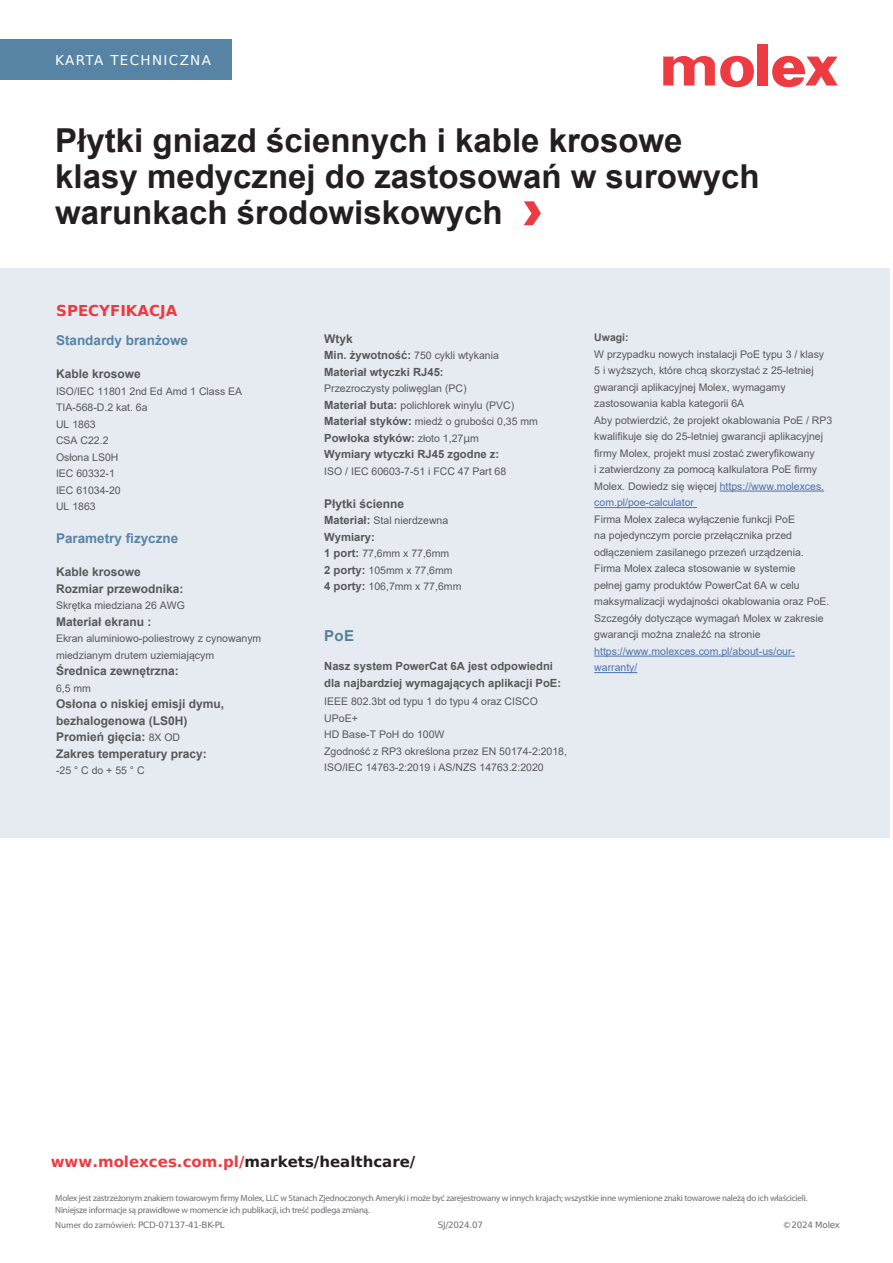
<style>
.page{position:relative;width:893px;height:1263px;background:#fff}
.page>*{position:absolute;margin:0;border:0;box-sizing:border-box;transform-origin:0 0}
.t1{font:700 33px/36px "Arial";color:#231f20}
.t2{font:700 15px "Bitstream Vera Sans";color:#ee3a41}
.t3{font:700 15px "Arial";color:#578095}
.t4{font:700 13.5px "Arial";color:#5784a4}
.t5{font:13.5px "Bitstream Vera Sans";letter-spacing:.1em;color:#fff}
.t6{font:700 12px/16.5px "Arial";color:#57585a}
.t7{font:700 11.25px/16.5px "Arial";color:#57585a}
.t8{font:10.5px/16.5px "Arial";color:#57585a}
.t9{font:10.5px/16.5px "Arial";color:#4d72ac}
.t10{font:700 10.5px "Arial";color:#57585a}
.t11{font:9px/12px "Myriad Pro";letter-spacing:-.025em;color:#6c6d70}
.t12{font:8.7px "Bitstream Vera Sans";letter-spacing:-.02em;color:#6c6d70}
.s1{font-weight:400;font-size:10.5px}
.s2{font-weight:700;font-size:11.25px}
.s3{font-family:"Bitstream Vera Sans";font-weight:400;font-size:10.5px}
.s4{color:#4d72ac}
.s5{color:#231f20}
.s6{font-family:"Myriad Pro";font-size:9px}
</style>
<div class="page">
<div style="left:0;top:39px;width:231px;height:41px;background:#5784a4"></div>
<div style="left:757px;top:44px;width:11px;height:41px;background:#ee3a41"></div>
<svg style="left:663px;top:55px;width:91px;height:32px"></svg>
<svg style="left:772px;top:56px;width:66px;height:31px"></svg>
<div style="left:0;top:268px;width:889px;height:570px;background:#e6ebf1"></div>
<hr style="left:720px;top:491px;width:104px;height:1px;background:#4d72ac">
<hr style="left:594px;top:507px;width:103px;height:1px;background:#4d72ac">
<hr style="left:594px;top:656px;width:201px;height:1px;background:#4d72ac">
<hr style="left:594px;top:672px;width:43px;height:1px;background:#4d72ac">
<svg style="left:524px;top:201px;width:17px;height:24px"></svg>
<p class="t5" style="left:55px;top:53px;width:157px">KARTA TECHNICZNA</p>
<h1 class="t1" style="left:55px;top:122px;width:706px">Płytki gniazd ściennych i kable krosowe klasy medycznej do zastosowań w surowych warunkach środowiskowych</h1>
<h2 class="t2" style="left:56px;top:302px;width:123px">SPECYFIKACJA</h2>
<p class="t4" style="left:56px;top:331px;width:134px">Standardy branżowe</p>
<p class="t6" style="left:56px;top:366px;width:86px">Kable krosowe</p>
<p class="t8" style="left:56px;top:383px;width:188px">ISO/IEC 11801 2nd Ed Amd 1 Class EA<br>TIA-568-D.2 kat. 6a<br>UL 1863<br>CSA C22.2<br>Osłona LS0H<br>IEC 60332-1<br>IEC 61034-20<br>UL 1863</p>
<p class="t4" style="left:56px;top:529px;width:124px">Parametry fizyczne</p>
<p class="t6" style="left:56px;top:564px;width:129px">Kable krosowe<br>Rozmiar przewodnika:</p>
<p class="t8" style="left:56px;top:597px;width:130px">Skrętka miedziana 26 AWG</p>
<p class="t6" style="left:56px;top:613px;width:97px">Materiał ekranu :</p>
<p class="t8" style="left:56px;top:630px;width:207px">Ekran aluminiowo-poliestrowy z cynowanym miedzianym drutem uziemiającym</p>
<p class="t6" style="left:56px;top:663px;width:124px">Średnica zewnętrzna:</p>
<p class="t8" style="left:56px;top:680px;width:37px">6,5 mm</p>
<p class="t6" style="left:56px;top:696px;width:170px">Osłona o niskiej emisji dymu, bezhalogenowa (LS0H)<br>Promień gięcia: <span class="s1">8X OD<br></span>Zakres temperatury pracy:</p>
<p class="t8" style="left:56px;top:762px;width:90px">-25 ° C do + 55 ° C</p>
<p class="t6" style="left:324px;top:330px;width:30px">Wtyk</p>
<p class="t8" style="left:324px;top:347px;width:176px"><span class="s2">Min. żywotność:</span> 750 cykli wtykania</p>
<p class="t7" style="left:324px;top:363px;width:121px">Materiał wtyczki RJ45:</p>
<p class="t8" style="left:324px;top:380px;width:215px">Przezroczysty poliwęglan (PC)<br><span class="s2">Materiał buta:</span> polichlorek winylu (PVC)<br><span class="s2">Materiał styków:</span> miedź o grubości 0,35 mm</p>
<p class="t7" style="left:324px;top:429px;width:177px">Powłoka styków: <span class="s1">złoto 1,27</span><span class="s3">µ</span><span class="s1">m<br></span>Wymiary wtyczki RJ45 zgodne z:</p>
<p class="t8" style="left:324px;top:463px;width:184px">ISO / IEC 60603-7-51 i FCC 47 Part 68</p>
<p class="t6" style="left:324px;top:495px;width:82px">Płytki ścienne</p>
<p class="t8" style="left:324px;top:512px;width:126px"><span class="s2">Materiał:</span> Stal nierdzewna</p>
<p class="t7" style="left:324px;top:528px;width:52px">Wymiary:</p>
<p class="t8" style="left:324px;top:545px;width:139px"><span class="s2">1 port:</span> 77,6mm x 77,6mm<br><span class="s2">2 porty:</span> 105mm x 77,6mm<br><span class="s2">4 porty:</span> 106,7mm x 77,6mm</p>
<h2 class="t3" style="left:324px;top:625px;width:31px">PoE</h2>
<p class="t7" style="left:324px;top:658px;width:238px">Nasz system PowerCat 6A jest odpowiedni dla najbardziej wymagających aplikacji PoE:</p>
<p class="t8" style="left:324px;top:693px;width:244px">IEEE 802.3bt od typu 1 do typu 4 oraz CISCO<br>UPoE+<br>HD Base-T PoH do 100W<br>Zgodność z RP3 określona przez EN 50174-2:2018,<br>ISO/IEC 14763-2:2019 i AS/NZS 14763.2:2020</p>
<p class="t10" style="left:594px;top:330px;width:36px">Uwagi:</p>
<p class="t8" style="left:594px;top:346px;width:240px">W przypadku nowych instalacji PoE typu 3 / klasy 5 i wyższych, które chcą skorzystać z 25-letniej gwarancji aplikacyjnej Molex, wymagamy zastosowania kabla kategorii 6A<br>Aby potwierdzić, że projekt okablowania PoE / RP3 kwalifikuje się do 25-letniej gwarancji aplikacyjnej firmy Molex, projekt musi zostać zweryfikowany<br>i zatwierdzony za pomocą kalkulatora PoE firmy Molex. Dowiedz się więcej <span class="s4">https://www.molexces. com.pl/poe-calculator</span></p>
<p class="t8" style="left:594px;top:511px;width:237px">Firma Molex zaleca wyłączenie funkcji PoE<br>na pojedynczym porcie przełącznika przed odłączeniem zasilanego przezeń urządzenia.<br>Firma Molex zaleca stosowanie w systemie<br>pełnej gamy produktów PowerCat 6A w celu maksymalizacji wydajności okablowania oraz PoE.<br>Szczegóły dotyczące wymagań Molex w zakresie gwarancji można znaleźć na stronie</p>
<p class="t9" style="left:594px;top:643px;width:202px">https://www.molexces.com.pl/about-us/our&shy;warranty/</p>
<h2 class="t2" style="left:51px;top:1153px;width:366px">www.molexces.com.pl/<span class="s5">markets/healthcare/</span></h2>
<p class="t11" style="left:55px;top:1192px;width:754px">Molex jest zastrzeżonym znakiem towarowym firmy Molex, LLC w Stanach Zjednoczonych Ameryki i może być zarejestrowany w innych krajach; wszystkie inne wymienione znaki towarowe należą do ich właścicieli.<br>Niniejsze informacje są prawidłowe w momencie ich publikacji, ich treść podlega zmianą.</p>
<p class="t12" style="left:55px;top:1220px;width:171px"><span class="s6">Numer do zamówień:</span> PCD-07137-41-BK-PL</p>
<p class="t12" style="left:438px;top:1220px;width:47px">SJ/2024.07</p>
<p class="t12" style="left:783px;top:1220px;width:59px">©2024 Molex</p>
</div>
